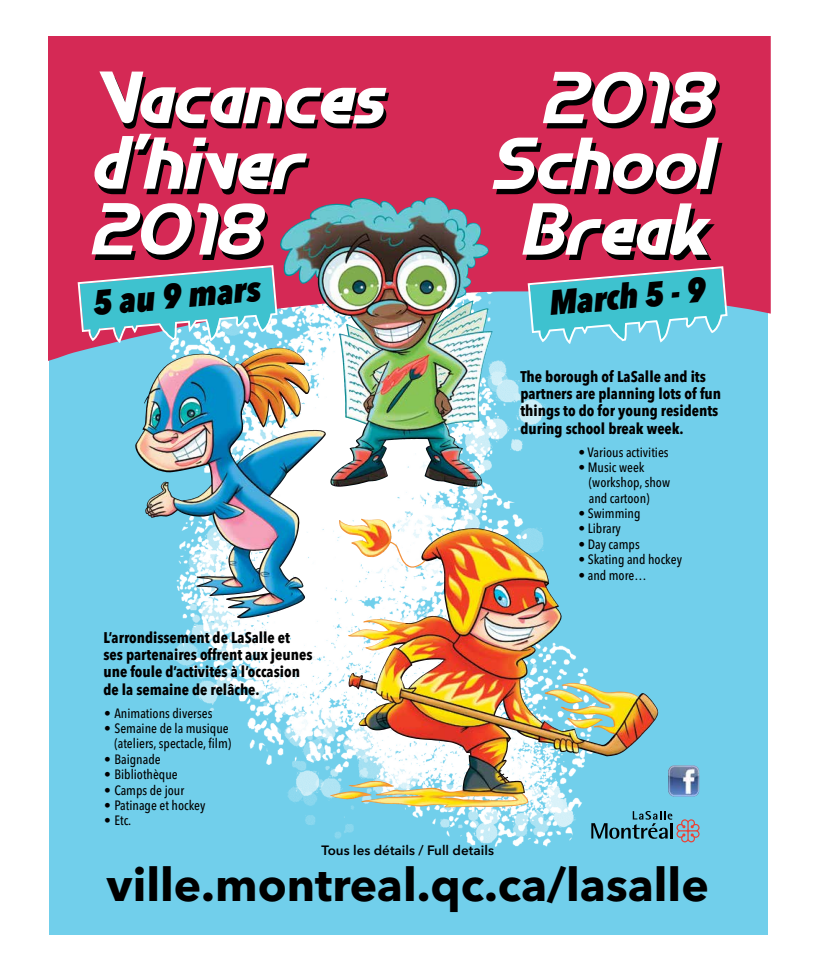
<style>
.page{position:relative;width:819px;height:972px;background:#fff}
.page>*{position:absolute;margin:0;border:0;box-sizing:border-box;transform-origin:0 0}
.t1{font:italic 700 65.8px/65.7px "Akarius";color:#fff}
.t2{font:700 46.1px "Avenir Next";color:#000}
.t3{font:italic 800 34.6px "Avenir Next Condensed";color:#000}
.t4{font:700 15.4px/17.3px "Avenir Next Condensed";color:#000}
.t5{font:500 13.4px/15.4px "Avenir Next Condensed";color:#000;text-align:right}
.t6{font:600 13.4px "Avenir Next";color:#000}
</style>
<div class="page">
<div style="left:49px;top:36px;width:718px;height:899px;background:#71cfeb"></div>
<img style="left:163px;top:362px;width:432px;height:485px">
<svg style="left:49px;top:36px;width:721px;height:326px;background:#c94166"></svg>
<svg style="left:591px;top:811px;width:109px;height:31px"></svg>
<img style="left:668px;top:765px;width:31px;height:32px">
<svg style="left:528px;top:266px;width:200px;height:78px"></svg>
<img style="left:280px;top:197px;width:149px;height:70px">
<img style="left:339px;top:519px;width:99px;height:49px">
<img style="left:135px;top:348px;width:143px;height:124px">
<svg style="left:78px;top:265px;width:200px;height:78px;background:#73afc2"></svg>
<h1 class="t1" style="left:89px;top:67px;width:299px">Vacances d’hiver<br>2018</h1>
<h1 class="t1" style="left:489px;top:67px;width:223px;text-align:right">2018<br>School<br>Break</h1>
<h3 class="t3" style="left:91px;top:282px;width:172px;rotate:-5deg">5au9mars</h3>
<p class="t4" style="left:103px;top:629px;width:211px">L’arrondissement de LaSalle et ses partenaires offrent aux jeunes une foule d’activités à l’occasion de la semaine de relâche.</p>
<p class="t5" style="left:104px;top:705px;width:110px">• Animations diverses</p>
<p class="t5" style="left:104px;top:721px;width:129px">• Semaine de la musique (ateliers, spectacle, film)</p>
<p class="t5" style="left:104px;top:751px;width:58px">• Baignade</p>
<p class="t5" style="left:104px;top:767px;width:75px">• Bibliothèque</p>
<p class="t5" style="left:104px;top:782px;width:82px">• Camps de jour</p>
<p class="t5" style="left:104px;top:797px;width:103px">• Patinage et hockey</p>
<p class="t5" style="left:104px;top:813px;width:29px">• Etc.</p>
<h3 class="t3" style="left:547px;top:282px;width:157px;rotate:-5deg">M arch 5 -9</h3>
<p class="t4" style="left:520px;top:368px;width:202px">The borough of LaSalle and its partners are planning lots of fun things to do for young residents during school break week.</p>
<p class="t5" style="left:579px;top:444px;width:92px">• Various activities</p>
<p class="t5" style="left:589px;top:460px;width:83px;text-align:left;text-indent:-10px">• Music week (workshop, show and cartoon)</p>
<p class="t5" style="left:578px;top:506px;width:64px">• Swimming</p>
<p class="t5" style="left:578px;top:521px;width:44px">• Library</p>
<p class="t5" style="left:578px;top:536px;width:63px">• Day camps</p>
<p class="t5" style="left:578px;top:552px;width:105px">• Skating and hockey</p>
<p class="t5" style="left:578px;top:567px;width:70px">• and more…</p>
<p class="t6" style="left:321px;top:839px;width:174px">Tous les détails / Full details</p>
<h2 class="t2" style="left:107px;top:845px;width:604px">ville.montreal.qc.ca/lasalle</h2>
</div>
